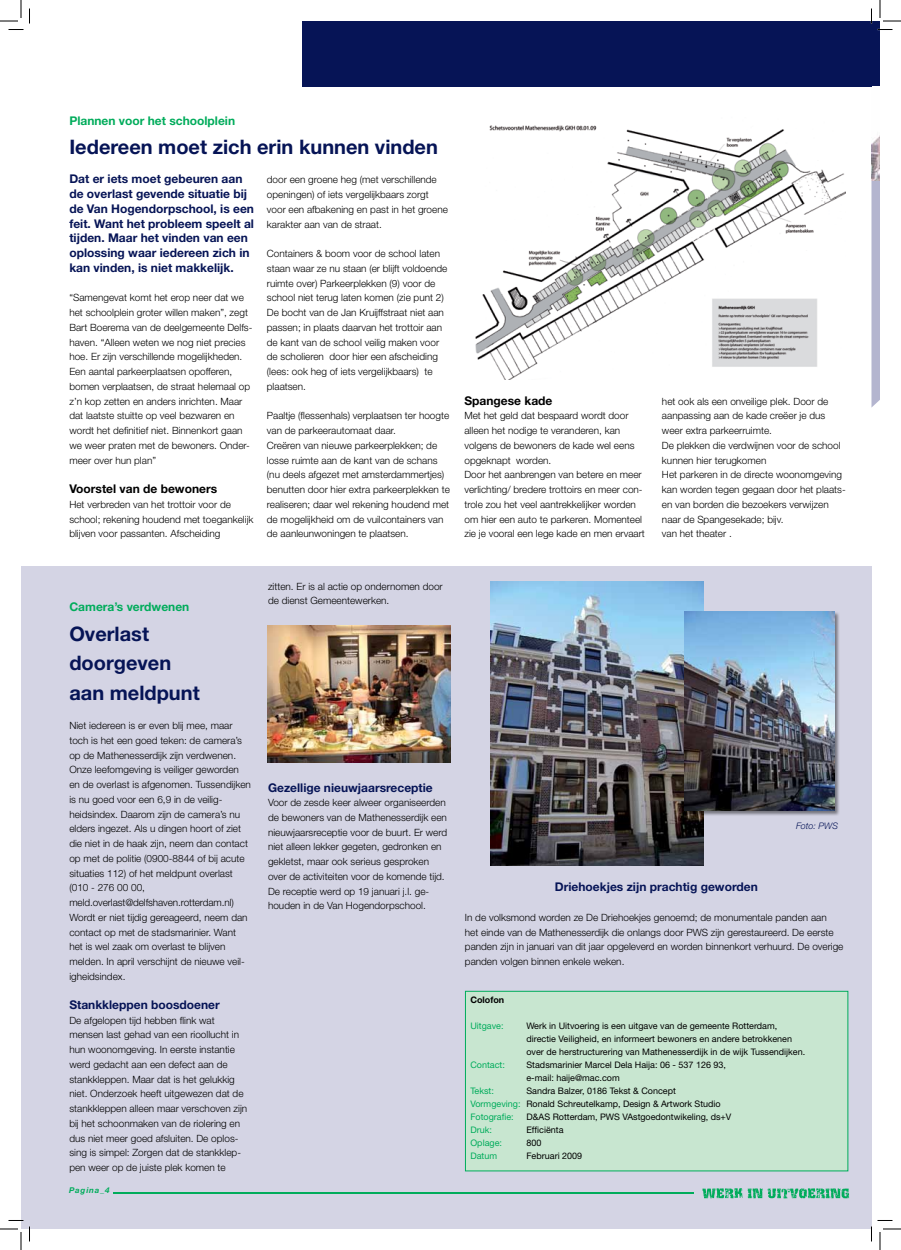
<style>
.page{position:relative;width:901px;height:1250px;background:#fff}
.page>*{position:absolute;margin:0;border:0;box-sizing:border-box;transform-origin:0 0}
.t1{font:700 20px/29.5px "Helvetica Neue";color:#061456}
.t2{font:700 12px/14.7px "Helvetica Neue";color:#061456}
.t3{font:700 12px "Helvetica Neue";color:#00ac5b}
.t4{font:700 12px "Helvetica Neue";color:#000}
.t5{font:300 10px/14.7px "Helvetica Neue";color:#000}
.t6{font:9px/13px "Helvetica Neue";color:#000}
.t7{font:9px "Helvetica Neue";color:#00ac5b}
.t8{font:italic 300 9px "Helvetica Neue";color:#061456}
.t9{font:700 9px "Helvetica Neue";color:#000}
.t10{font:italic 700 8px "Helvetica Neue";letter-spacing:.1em;color:#00ac5b}
.s1{color:#00ac5b}
</style>
<div class="page">
<div style="left:21px;top:567px;width:850px;height:662px;background:#d4d4e4"></div>
<div style="left:871px;top:21px;width:9px;height:65px;background:#061456"></div>
<svg style="left:871px;top:180px;width:9px;height:227px;background:#b9bad2"></svg>
<img style="left:871px;top:86px;width:9px;height:94px">
<hr style="left:113px;top:1192px;width:581px;height:1px;background:#00ac5b">
<svg style="left:702px;top:1188px;width:147px;height:10px"></svg>
<div style="left:302px;top:21px;width:569px;height:65px;background:#061456"></div>
<img style="left:475px;top:125px;width:371px;height:254px">
<div style="left:465px;top:991px;width:383px;height:180px;background:#c8e6d0"></div>
<div style="left:465px;top:990px;width:383px;height:181px;border:1px solid #00ac5b"></div>
<img style="left:268px;top:626px;width:182px;height:136px">
<img style="left:491px;top:581px;width:212px;height:284px">
<div style="left:684px;top:611px;width:156px;height:206px;background:#000;opacity:.45"></div>
<img style="left:684px;top:611px;width:150px;height:200px">
<svg style="left:0;top:0;width:30px;height:30px"></svg>
<svg style="left:0;top:1220px;width:30px;height:30px"></svg>
<svg style="left:871px;top:0;width:30px;height:30px"></svg>
<svg style="left:871px;top:1219px;width:30px;height:31px"></svg>
<p class="t3" style="left:69px;top:113px;width:167px">Plannen voor het schoolplein</p>
<h1 class="t1" style="left:69px;top:132px;width:370px">Iedereen moet zich erin kunnen vinden</h1>
<p class="t2" style="left:69px;top:172px;width:186px">Dat er iets moet gebeuren aan de overlast gevende situatie bij de Van Hogendorpschool, is een feit. Want het probleem speelt al tijden. Maar het vinden van een oplossing waar iedereen zich in kan vinden, is niet makkelijk.</p>
<p class="t5" style="left:69px;top:290px;width:185px">“Samengevat komt het erop neer dat we het schoolplein groter willen maken”, zegt Bart Boerema van de deelgemeente Delfs&shy;haven. “Alleen weten we nog niet precies hoe. Er zijn verschillende mogelijkheden.<br>Een aantal parkeerplaatsen opofferen, bomen verplaatsen, de straat helemaal op z’n kop zetten en anders inrichten. Maar dat laatste stuitte op veel bezwaren en wordt het definitief niet. Binnenkort gaan we weer praten met de bewoners. Onder&shy;meer over hun plan”</p>
<p class="t4" style="left:69px;top:481px;width:149px">Voorstel van de bewoners</p>
<p class="t5" style="left:69px;top:497px;width:186px">Het verbreden van het trottoir voor de school; rekening houdend met toegankelijk blijven voor passanten. Afscheiding</p>
<p class="t5" style="left:267px;top:172px;width:182px">door een groene heg (met verschillende openingen) of iets vergelijkbaars zorgt voor een afbakening en past in het groene karakter aan van de straat.</p>
<p class="t5" style="left:267px;top:246px;width:182px">Containers &amp; boom voor de school laten staan waar ze nu staan (er blijft voldoende ruimte over) Parkeerplekken (9) voor de school niet terug laten komen (zie punt 2)<br>De bocht van de Jan Kruijffstraat niet aan passen; in plaats daarvan het trottoir aan de kant van de school veilig maken voor de scholieren door hier een afscheiding (lees: ook heg of iets vergelijkbaars) te plaatsen.</p>
<p class="t5" style="left:267px;top:408px;width:185px">Paaltje (flessenhals) verplaatsen ter hoogte van de parkeerautomaat daar.<br>Creëren van nieuwe parkeerplekken; de losse ruimte aan de kant van de schans (nu deels afgezet met amsterdammertjes) benutten door hier extra parkeerplekken te realiseren; daar wel rekening houdend met de mogelijkheid om de vuilcontainers van de aanleunwoningen te plaatsen.</p>
<p class="t4" style="left:464px;top:393px;width:90px">Spangese kade</p>
<p class="t5" style="left:464px;top:408px;width:182px">Met het geld dat bespaard wordt door alleen het nodige te veranderen, kan volgens de bewoners de kade wel eens opgeknapt worden.<br>Door het aanbrengen van betere en meer verlichting/ bredere trottoirs en meer con&shy;trole zou het veel aantrekkelijker worden om hier een auto te parkeren. Momenteel zie je vooral een lege kade en men ervaart</p>
<p class="t5" style="left:662px;top:393px;width:185px">het ook als een onveilige plek. Door de aanpassing aan de kade creëer je dus weer extra parkeerruimte.<br>De plekken die verdwijnen voor de school kunnen hier terugkomen<br>Het parkeren in de directe woonomgeving kan worden tegen gegaan door het plaats&shy;en van borden die bezoekers verwijzen naar de Spangesekade; bijv.<br>van het theater .</p>
<p class="t3" style="left:69px;top:599px;width:122px">Camera’s verdwenen</p>
<h1 class="t1" style="left:69px;top:618px;width:132px">Overlast doorgeven aan meldpunt</h1>
<p class="t5" style="left:69px;top:718px;width:183px">Niet iedereen is er even blij mee, maar toch is het een goed teken: de camera’s op de Mathenesserdijk zijn verdwenen.<br>Onze leefomgeving is veiliger geworden en de overlast is afgenomen. Tussendijken is nu goed voor een 6,9 in de veilig&shy;heidsindex. Daarom zijn de camera’s nu elders ingezet. Als u dingen hoort of ziet die niet in de haak zijn, neem dan contact op met de politie (0900-8844 of bij acute situaties 112) of het meldpunt overlast (010 - 276 00 00, meld.overlast@delfshaven.rotterdam.nl)<br>Wordt er niet tijdig gereageerd, neem dan contact op met de stadsmarinier. Want het is wel zaak om overlast te blijven melden. In april verschijnt de nieuwe veil&shy;igheidsindex.</p>
<p class="t2" style="left:69px;top:997px;width:152px">Stankkleppen boosdoener</p>
<p class="t5" style="left:69px;top:1012px;width:179px">De afgelopen tijd hebben flink wat mensen last gehad van een rioollucht in hun woonomgeving. In eerste instantie werd gedacht aan een defect aan de stankkleppen. Maar dat is het gelukkig niet. Onderzoek heeft uitgewezen dat de stankkleppen alleen maar verschoven zijn bij het schoonmaken van de riolering en dus niet meer goed afsluiten. De oplos&shy;sing is simpel: Zorgen dat de stankklep&shy;pen weer op de juiste plek komen te</p>
<p class="t10" style="left:69px;top:1185px;width:42px">Pagina_4</p>
<p class="t5" style="left:268px;top:578px;width:176px">zitten. Er is al actie op ondernomen door de dienst Gemeentewerken.</p>
<p class="t2" style="left:268px;top:779px;width:166px">Gezellige nieuwjaarsreceptie</p>
<p class="t5" style="left:268px;top:795px;width:181px">Voor de zesde keer alweer organiseerden de bewoners van de Mathenesserdijk een nieuwjaarsreceptie voor de buurt. Er werd niet alleen lekker gegeten, gedronken en gekletst, maar ook serieus gesproken over de activiteiten voor de komende tijd.<br>De receptie werd op 19 januari j.l. ge&shy;houden in de Van Hogendorpschool.</p>
<p class="t8" style="left:796px;top:820px;width:44px">Foto: PWS</p>
<p class="t2" style="left:555px;top:879px;width:204px">Driehoekjes zijn prachtig geworden</p>
<p class="t5" style="left:465px;top:909px;width:380px">In de volksmond worden ze De Driehoekjes genoemd; de monumentale panden aan<br>het einde van de Mathenesserdijk die onlangs door PWS zijn gerestaureerd. De eerste panden zijn in januari van dit jaar opgeleverd en worden binnenkort verhuurd. De overige panden volgen binnen enkele weken.</p>
<p class="t9" style="left:470px;top:994px;width:35px">Colofon</p>
<p class="t7" style="left:470px;top:1020px;width:35px">Uitgave:</p>
<p class="t6" style="left:526px;top:1019px;width:280px">Werk in Uitvoering is een uitgave van de gemeente Rotterdam, directie Veiligheid, en informeert bewoners en andere betrokkenen over de herstructurering van Mathenesserdijk in de wijk Tussendijken.</p>
<p class="t7" style="left:470px;top:1059px;width:36px">Contact:</p>
<p class="t6" style="left:526px;top:1058px;width:201px">Stadsmarinier Marcel Dela Haija: 06 - 537 126 93, e-mail: haije@mac.com</p>
<p class="t7" style="left:470px;top:1085px;width:25px">Tekst:</p>
<p class="t6" style="left:470px;top:1084px;width:252px;text-indent:56px">Sandra Balzer, 0186 Tekst &amp; Concept<br><span class="s1">Vormgeving:</span> Ronald Schreutelkamp, Design &amp; Artwork Studio<br><span class="s1">Fotografie:</span></p>
<p class="t6" style="left:526px;top:1110px;width:206px">D&amp;AS Rotterdam, PWS VAstgoedontwikeling, ds+V</p>
<p class="t7" style="left:470px;top:1124px;width:23px">Druk:</p>
<p class="t6" style="left:526px;top:1123px;width:39px">Efficiënta</p>
<p class="t7" style="left:470px;top:1137px;width:33px">Oplage:</p>
<p class="t6" style="left:526px;top:1136px;width:17px">800</p>
<p class="t7" style="left:470px;top:1150px;width:28px">Datum</p>
<p class="t6" style="left:526px;top:1149px;width:57px">Februari 2009</p>
</div>
